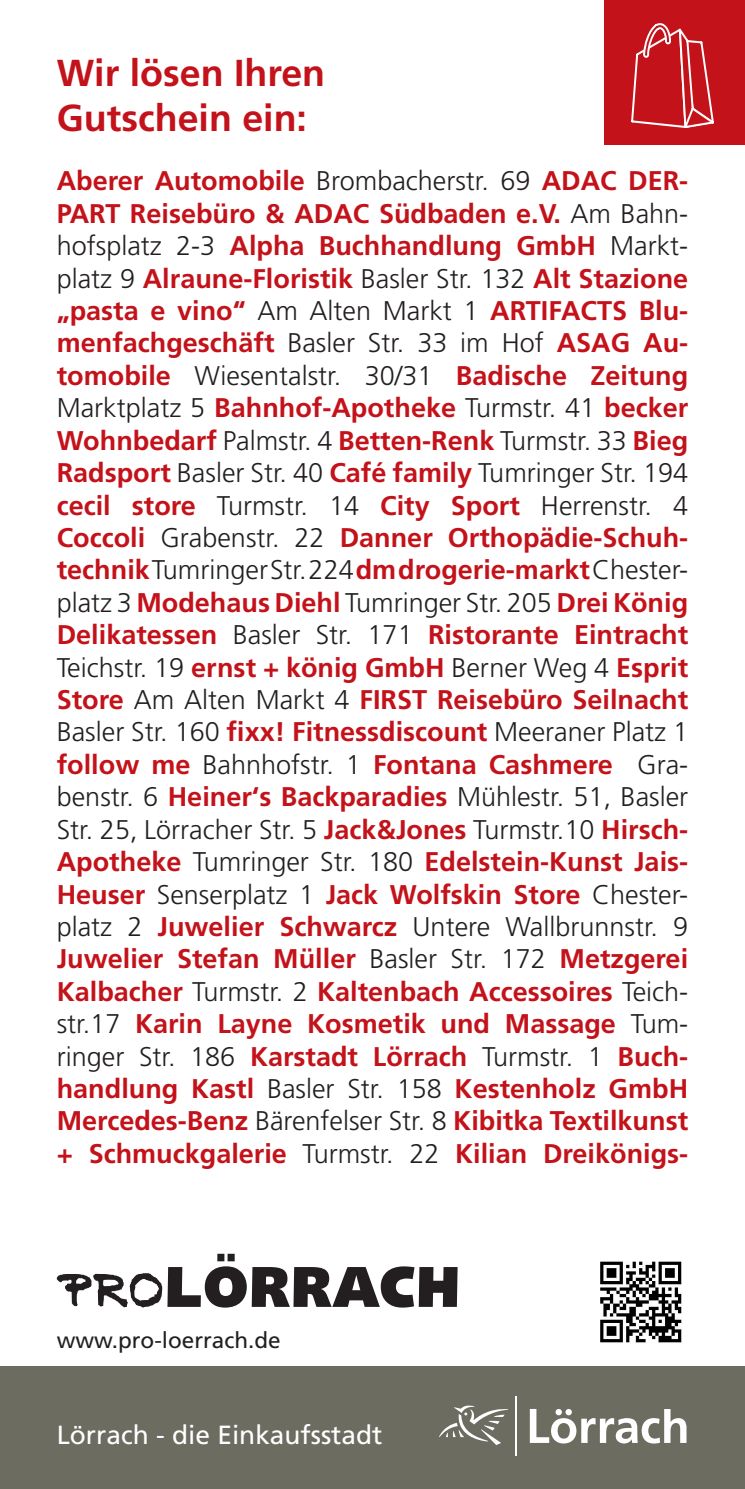
<style>
.page{position:relative;width:745px;height:1489px;background:#fff}
.page>*{position:absolute;margin:0;border:0;box-sizing:border-box;transform-origin:0 0}
.t1{font:700 37.5px/45px "Frutiger";color:#c4121a}
.t2{font:700 27px/32.5px "Frutiger";color:#c4121a;text-align:justify}
.t3{font:26.25px "Frutiger";color:#fff}
.t4{font:22.5px "Frutiger";color:#231f20}
.s1{font-weight:300;color:#231f20}
</style>
<div class="page">
<div style="left:604px;top:0;width:140px;height:145px;background:#c4121a"></div>
<svg style="left:631px;top:23px;width:82px;height:105px"></svg>
<div style="left:0;top:1366px;width:744px;height:122px;background:#6d6c61"></div>
<svg style="left:529px;top:1409px;width:157px;height:34px"></svg>
<hr style="left:515px;top:1395px;width:1px;height:60px;background:#fff">
<svg style="left:439px;top:1405px;width:69px;height:39px"></svg>
<img style="left:600px;top:1261px;width:82px;height:82px">
<svg style="left:57px;top:1253px;width:400px;height:54px"></svg>
<h1 class="t1" style="left:57px;top:50px;width:270px">Wir lösen Ihren<br>Gutschein ein:</h1>
<p class="t2" style="left:57px;top:164px;width:632px">Aberer Automobile <span class="s1">Brombacherstr. 69</span> ADAC DER-PART Reisebüro &amp; ADAC Südbaden e.V. <span class="s1">Am Bahn&shy;hofsplatz 2-3</span> Alpha Buchhandlung GmbH <span class="s1">Markt&shy;platz 9</span> Alraune-Floristik <span class="s1">Basler Str. 132</span> Alt Stazione „pasta e vino“ <span class="s1">Am Alten Markt 1</span> ARTIFACTS Blu&shy;menfachgeschäft <span class="s1">Basler Str. 33 im Hof</span> ASAG Au&shy;tomobile <span class="s1">Wiesentalstr. 30/31</span> Badische Zeitung <span class="s1">Marktplatz 5</span> Bahnhof-Apotheke <span class="s1">Turmstr. 41</span> becker Wohnbedarf <span class="s1">Palmstr. 4</span> Betten-Renk <span class="s1">Turmstr. 33</span> Bieg Radsport <span class="s1">Basler Str. 40</span> Café family <span class="s1">Tumringer Str. 194 </span>cecil store <span class="s1">Turmstr. 14</span> City Sport <span class="s1">Herrenstr. 4<br></span>Coccoli <span class="s1">Grabenstr. 22</span> Danner Orthopädie-Schuh&shy;technik <span class="s1">Tumringer Str. 224</span> dm drogerie-markt <span class="s1">Chester&shy;platz 3</span> Modehaus Diehl <span class="s1">Tumringer Str. 205</span> Drei König Delikatessen <span class="s1">Basler Str. 171</span> Ristorante Eintracht <span class="s1">Teichstr. 19</span> ernst + könig GmbH <span class="s1">Berner Weg 4</span> Esprit Store <span class="s1">Am Alten Markt 4</span> FIRST Reisebüro Seilnacht <span class="s1">Basler Str. 160</span> fixx! Fitnessdiscount <span class="s1">Meeraner Platz 1 </span>follow me <span class="s1">Bahnhofstr. 1</span> Fontana Cashmere <span class="s1">Gra&shy;benstr. 6</span> Heiner‘s Backparadies <span class="s1">Mühlestr. 51, Basler Str. 25, Lörracher Str. 5</span> Jack&amp;Jones <span class="s1">Turmstr.10</span> Hirsch-Apotheke <span class="s1">Tumringer Str. 180</span> Edelstein-Kunst Jais-Heuser <span class="s1">Senserplatz 1</span> Jack Wolfskin Store <span class="s1">Chester&shy;platz 2</span> Juwelier Schwarcz <span class="s1">Untere Wallbrunnstr. 9<br></span>Juwelier Stefan Müller <span class="s1">Basler Str. 172</span> Metzgerei Kalbacher <span class="s1">Turmstr. 2</span> Kaltenbach Accessoires <span class="s1">Teich&shy;str.17</span> Karin Layne Kosmetik und Massage <span class="s1">Tum&shy;ringer Str. 186</span> Karstadt Lörrach <span class="s1">Turmstr. 1</span> Buch&shy;handlung Kastl <span class="s1">Basler Str. 158</span> Kestenholz GmbH Mercedes-Benz <span class="s1">Bärenfelser Str. 8</span> Kibitka Textilkunst + Schmuckgalerie <span class="s1">Turmstr. 22</span> Kilian Dreikönigs-</p>
<p class="t4" style="left:57px;top:1327px;width:225px">www.pro-loerrach.de</p>
<p class="t3" style="left:57px;top:1419px;width:327px">Lörrach - die Einkaufsstadt</p>
</div>
